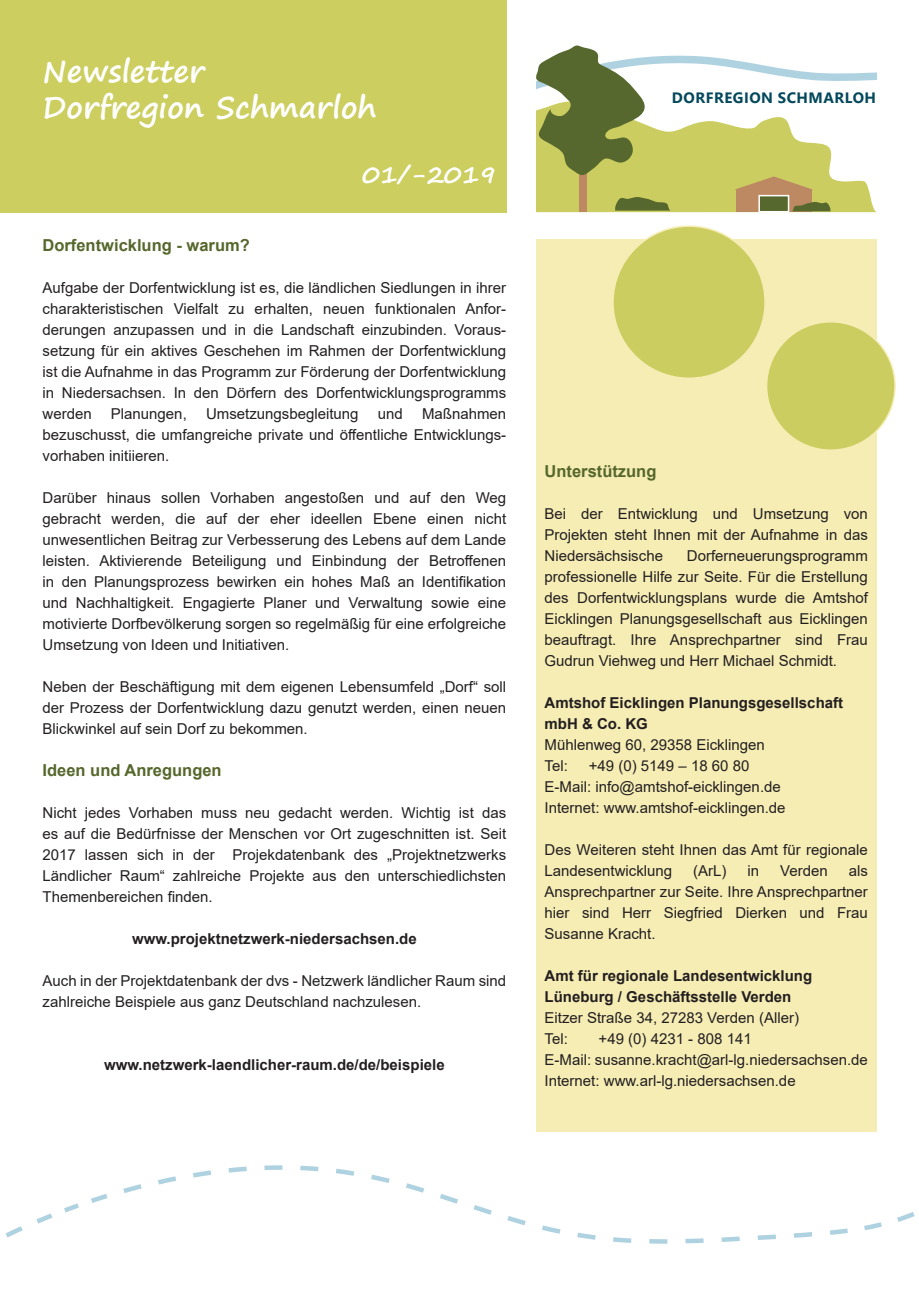
<style>
.page{position:relative;width:919px;height:1289px;background:#fff}
.page>*{position:absolute;margin:0;border:0;box-sizing:border-box;transform-origin:0 0}
.Titel{font:700 30px "Segoe Print";color:#fff}
.Titel-2{font:700 24px "Segoe Print";color:#fff}
.Überschrift_Text{font:700 16.5px "Arial";color:#56672c}
.Fließtext{font:15px/21px "Arial";color:#231f20;text-align:justify}
.Fließtext-2{font:700 15px "Arial";color:#231f20}
.Fußzeile_Brief{font:700 15px "Segoe UI";letter-spacing:.035em;color:#04485c}
</style>
<div class="page">
<div style="left:536px;top:239px;width:340px;height:892px;background:#f6edb5"></div>
<div style="left:613px;top:226px;width:152px;height:152px;background:#cbcd60;border-radius:50%"></div>
<div style="left:766px;top:322px;width:128px;height:128px;background:#cbcd60;border-radius:50%"></div>
<svg style="left:5px;top:1115px;width:910px;height:129px"></svg>
<svg style="left:536px;top:45px;width:340px;height:167px"></svg>
<div style="left:0;top:0;width:506px;height:212px;background:#ccce5f"></div>
<p class="Titel" style="left:43px;top:44px;width:163px">Newsletter</p>
<p class="Titel" style="left:43px;top:80px;width:335px">Dorfregion Schmarloh</p>
<p class="Titel-2" style="left:362px;top:152px;width:136px">01/-2019</p>
<p class="Überschrift_Text" style="left:43px;top:233px;width:209px">Dorfentwicklung - warum?</p>
<p class="Fließtext" style="left:43px;top:277px;width:465px">Aufgabe der Dorfentwicklung ist es, die ländlichen Siedlungen in ihrer charakteristischen Vielfalt zu erhalten, neuen funktionalen Anfor&shy;derungen anzupassen und in die Landschaft einzubinden. Voraus&shy;setzung für ein aktives Geschehen im Rahmen der Dorfentwicklung ist die Aufnahme in das Programm zur Förderung der Dorfentwicklung in Niedersachsen. In den Dörfern des Dorfentwicklungsprogramms werden</p>
<p class="Fließtext" style="left:43px;top:403px;width:465px;text-indent:379px">Maßnahmen bezuschusst, die umfangreiche private und öffentliche Entwicklungs&shy;vorhaben initiieren.</p>
<p class="Fließtext" style="left:43px;top:487px;width:465px">Darüber hinaus sollen Vorhaben angestoßen und auf den Weg gebracht werden, die auf der eher ideellen Ebene einen nicht unwesentlichen Beitrag zur Verbesserung des Lebens auf dem Lande leisten. Aktivierende Beteiligung und Einbindung der Betroffenen in den Planungsprozess bewirken ein hohes Maß an Identifikation und Nachhaltigkeit. Engagierte Planer und Verwaltung sowie eine motivierte Dorfbevölkerung sorgen so regelmäßig für eine erfolgreiche Umsetzung von Ideen und Initiativen.</p>
<p class="Fließtext" style="left:43px;top:676px;width:465px">Neben der Beschäftigung mit dem eigenen Lebensumfeld „Dorf“ soll der Prozess der Dorfentwicklung dazu genutzt werden, einen neuen Blickwinkel auf sein Dorf zu bekommen.</p>
<p class="Überschrift_Text" style="left:43px;top:758px;width:181px">Ideen und Anregungen</p>
<p class="Fließtext" style="left:43px;top:802px;width:465px">Nicht jedes Vorhaben muss neu gedacht werden. Wichtig ist das es auf die Bedürfnisse der Menschen vor Ort zugeschnitten ist. Seit 2017 lassen sich in der Projekdatenbank des „Projektnetzwerks Ländlicher Raum“ zahlreiche Projekte aus den unterschiedlichsten Themenbereichen finden.</p>
<p class="Fließtext-2" style="left:132px;top:928px;width:286px">www.projektnetzwerk-niedersachsen.de</p>
<p class="Fließtext" style="left:43px;top:970px;width:465px">Auch in der Projektdatenbank der dvs - Netzwerk ländlicher Raum sind zahlreiche Beispiele aus ganz Deutschland nachzulesen.</p>
<p class="Fließtext" style="left:111px;top:403px;width:77px">Planungen,</p>
<p class="Fließtext" style="left:206px;top:403px;width:154px">Umsetzungsbegleitung</p>
<p class="Fließtext" style="left:378px;top:403px;width:27px">und</p>
<p class="Fließtext-2" style="left:104px;top:1054px;width:342px">www.netzwerk-laendlicher-raum.de/de/beispiele</p>
<p class="Fußzeile_Brief" style="left:671px;top:83px;width:206px">DORFREGION SCHMARLOH</p>
<p class="Überschrift_Text" style="left:544px;top:459px;width:113px">Unterstützung</p>
<p class="Fließtext" style="left:544px;top:503px;width:325px">Bei der Entwicklung und Umsetzung von Projekten steht Ihnen mit der Aufnahme in das Niedersächsische</p>
<p class="Fließtext" style="left:544px;top:545px;width:325px;text-indent:142px">Dorferneuerungsprogramm professionelle Hilfe zur Seite. Für die Erstellung des Dorfentwicklungsplans wurde die Amtshof Eicklingen Planungsgesellschaft aus Eicklingen beauftragt. Ihre Ansprechpartner sind Frau Gudrun Viehweg und Herr Michael Schmidt.</p>
<p class="Fließtext-2" style="left:544px;top:692px;width:300px">Amtshof Eicklingen Planungsgesellschaft</p>
<p class="Fließtext-2" style="left:544px;top:713px;width:105px">mbH &amp; Co. KG</p>
<p class="Fließtext" style="left:544px;top:734px;width:222px">Mühlenweg 60, 29358 Eicklingen</p>
<p class="Fließtext" style="left:544px;top:755px;width:25px">Tel:</p>
<p class="Fließtext" style="left:588px;top:755px;width:162px">+49 (0) 5149 – 18 60 80</p>
<p class="Fließtext" style="left:544px;top:776px;width:238px">E-Mail: info@amtshof-eicklingen.de</p>
<p class="Fließtext" style="left:544px;top:797px;width:242px">Internet: www.amtshof-eicklingen.de</p>
<p class="Fließtext" style="left:544px;top:839px;width:325px">Des Weiteren steht Ihnen das Amt für regionale<br>Landesentwicklung</p>
<p class="Fließtext" style="left:693px;top:860px;width:35px">(ArL)</p>
<p class="Fließtext" style="left:747px;top:860px;width:13px">in</p>
<p class="Fließtext" style="left:780px;top:860px;width:49px">Verden</p>
<p class="Fließtext" style="left:544px;top:860px;width:325px;text-indent:304px">als Ansprechpartner zur Seite. Ihre Ansprechpartner hier sind Herr Siegfried Dierken und Frau Susanne Kracht.</p>
<p class="Fließtext-2" style="left:544px;top:965px;width:269px">Amt für regionale Landesentwicklung</p>
<p class="Fließtext-2" style="left:544px;top:986px;width:248px">Lüneburg / Geschäftsstelle Verden</p>
<p class="Fließtext" style="left:544px;top:1007px;width:256px">Eitzer Straße 34, 27283 Verden (Aller)</p>
<p class="Fließtext" style="left:544px;top:1028px;width:25px">Tel:</p>
<p class="Fließtext" style="left:598px;top:1028px;width:155px">+49 (0) 4231 - 808 141</p>
<p class="Fließtext" style="left:544px;top:1049px;width:325px">E-Mail: susanne.kracht@arl-lg.niedersachsen.de</p>
<p class="Fließtext" style="left:544px;top:1070px;width:252px">Internet: www.arl-lg.niedersachsen.de</p>
</div>
